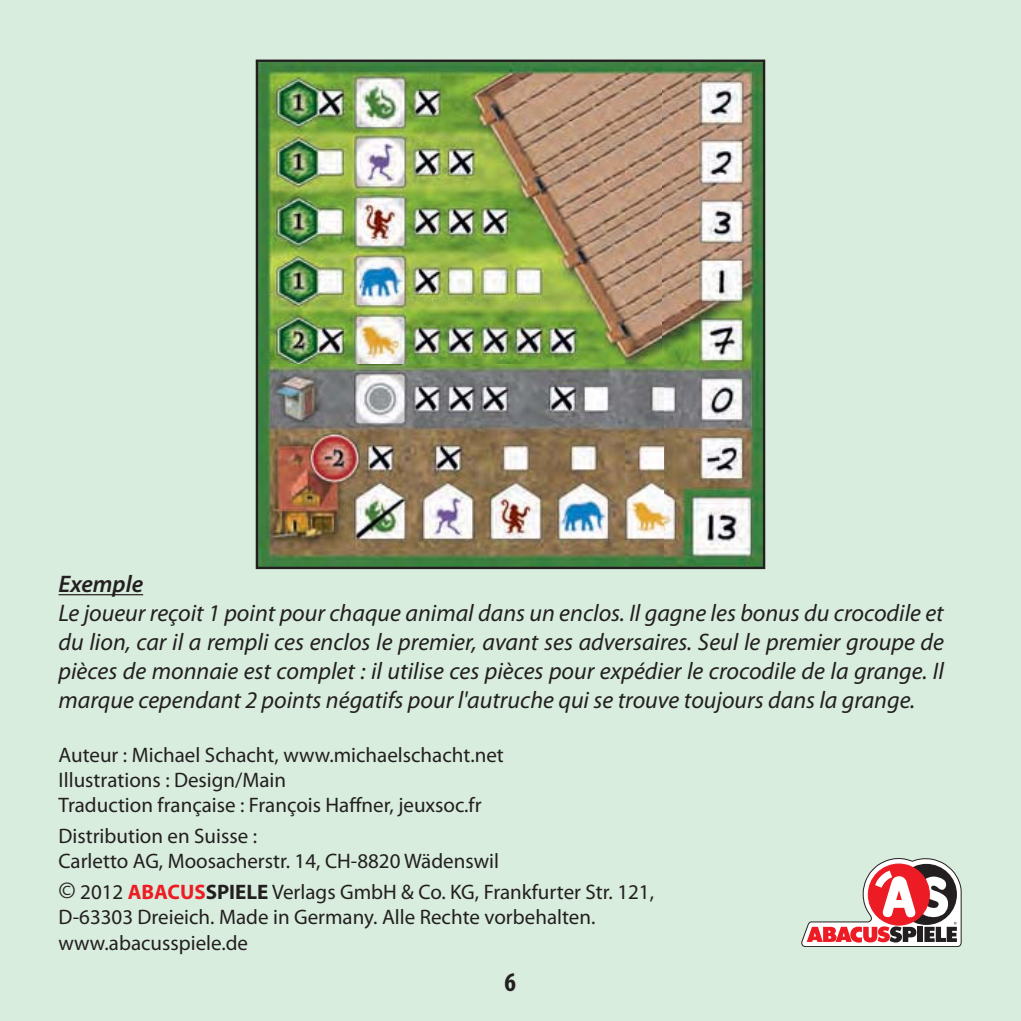
<style>
.page{position:relative;width:1021px;height:1021px;background:#fff}
.page>*{position:absolute;margin:0;border:0;box-sizing:border-box;transform-origin:0 0}
.t1{font:700 condensed 27px "Myriad Pro";color:#231f20}
.t2{font:italic 24px/28.8px "Myriad Pro";color:#231f20;text-align:justify}
.t3{font:italic 600 24px "Myriad Pro";color:#231f20}
.t4{font:21px/25.2px "Myriad Pro";color:#231f20}
.s1{font-size:25.5px}
.s2{font-weight:700;color:#ed1c24}
.s3{font-weight:700}
</style>
<div class="page">
<div style="left:0;top:0;width:1020px;height:1020px;background:#d8eddd"></div>
<img style="left:259px;top:63px;width:503px;height:503px">
<div style="left:256px;top:60px;width:509px;height:509px;border:2px solid #231f20"></div>
<svg style="left:801px;top:858px;width:160px;height:88px"></svg>
<hr style="left:59px;top:594px;width:84px;height:1px;background:#231f20">
<p class="t3" style="left:59px;top:570px;width:86px">Exemple</p>
<p class="t2" style="left:59px;top:600px;width:887px">Le joueur reçoit 1 point pour chaque animal dans un enclos. Il gagne les bonus du crocodile et du lion, car il a rempli ces enclos le premier, avant ses adversaires. Seul le premier groupe de pièces de monnaie est complet : il utilise ces pièces pour expédier le crocodile de la grange. Il marque cependant 2 points négatifs pour l'autruche qui se trouve toujours dans la grange.</p>
<p class="t4" style="left:59px;top:743px;width:447px">Auteur : Michael Schacht, www.michaelschacht.net<br>Illustrations : Design/Main<br>Traduction française : François Haffner, jeuxsoc.fr</p>
<p class="t4" style="left:59px;top:824px;width:442px">Distribution en Suisse :<br>Carletto AG, Moosacherstr. 14, CH-8820 Wädenswil</p>
<p class="t4" style="left:59px;top:880px;width:597px"><span class="s1">©</span> 2012 <span class="s2">ABACUS</span><span class="s3">SPIELE</span> Verlags GmbH &amp; Co. KG, Frankfurter Str. 121,<br>D-63303 Dreieich. Made in Germany. Alle Rechte vorbehalten. www.abacusspiele.de</p>
<p class="t1" style="left:504px;top:971px;width:13px">6</p>
</div>
